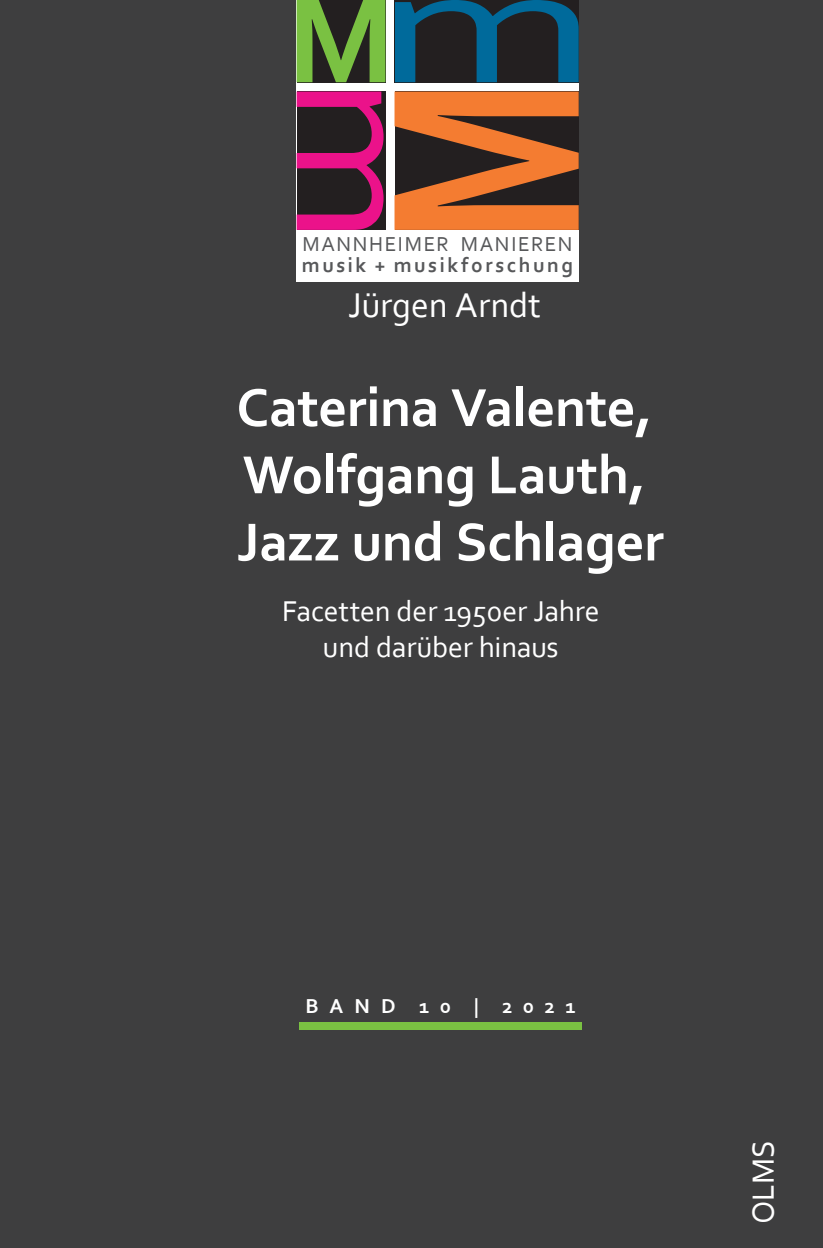
<style>
.page{position:relative;width:823px;height:1248px;background:#fff}
.page>*{position:absolute;margin:0;border:0;box-sizing:border-box;transform-origin:0 0}
.t1{font:700 56px/67.2px "Corbel";letter-spacing:-.005em;color:#fff}
.t2{font:36px "Corbel";letter-spacing:-.005em;color:#fff}
.t3{font:32px "Corbel";color:#fff}
.t4{font:30px/36px "Corbel";letter-spacing:-.005em;color:#fff;text-align:center}
.t5{font:700 21.2px/21.2px "Corbel";letter-spacing:.12em;color:#57585a}
.t6{font:700 21.2px "Corbel";letter-spacing:.495em;color:#fff}
.s1{font-weight:400}
</style>
<div class="page">
<div style="left:0;top:0;width:822px;height:1247px;background:#3e3e3f"></div>
<div style="left:299px;top:1022px;width:282px;height:7px;background:#7ac142"></div>
<div style="left:296px;top:0;width:282px;height:282px;background:#fff"></div>
<svg style="left:394px;top:91px;width:184px;height:139px;background:#a65a2c"></svg>
<svg style="left:296px;top:0;width:89px;height:82px;background:#5a8436"></svg>
<svg style="left:383px;top:91px;width:2px;height:139px"></svg>
<svg style="left:296px;top:91px;width:87px;height:139px;background:#782050"></svg>
<svg style="left:395px;top:0;width:183px;height:82px;background:#153c50"></svg>
<p class="t5" style="left:302px;top:233px;width:272px"><span class="s1">MANNHEIMER MANIEREN </span>musik + musikforschung</p>
<p class="t2" style="left:348px;top:283px;width:194px">Jürgen Arndt</p>
<p class="t1" style="left:236px;top:372px;width:428px">Caterina Valente,<br>Wolfgang Lauth,<br>Jazz und Schlager</p>
<p class="t4" style="left:282px;top:592px;width:319px">Facetten der 1950er Jahre und darüber hinaus</p>
<p class="t6" style="left:305px;top:992px;width:272px">BAND 10 | 2021</p>
<p class="t3" style="left:742px;top:1224px;width:86px;rotate:-90deg">OLMS</p>
</div>
